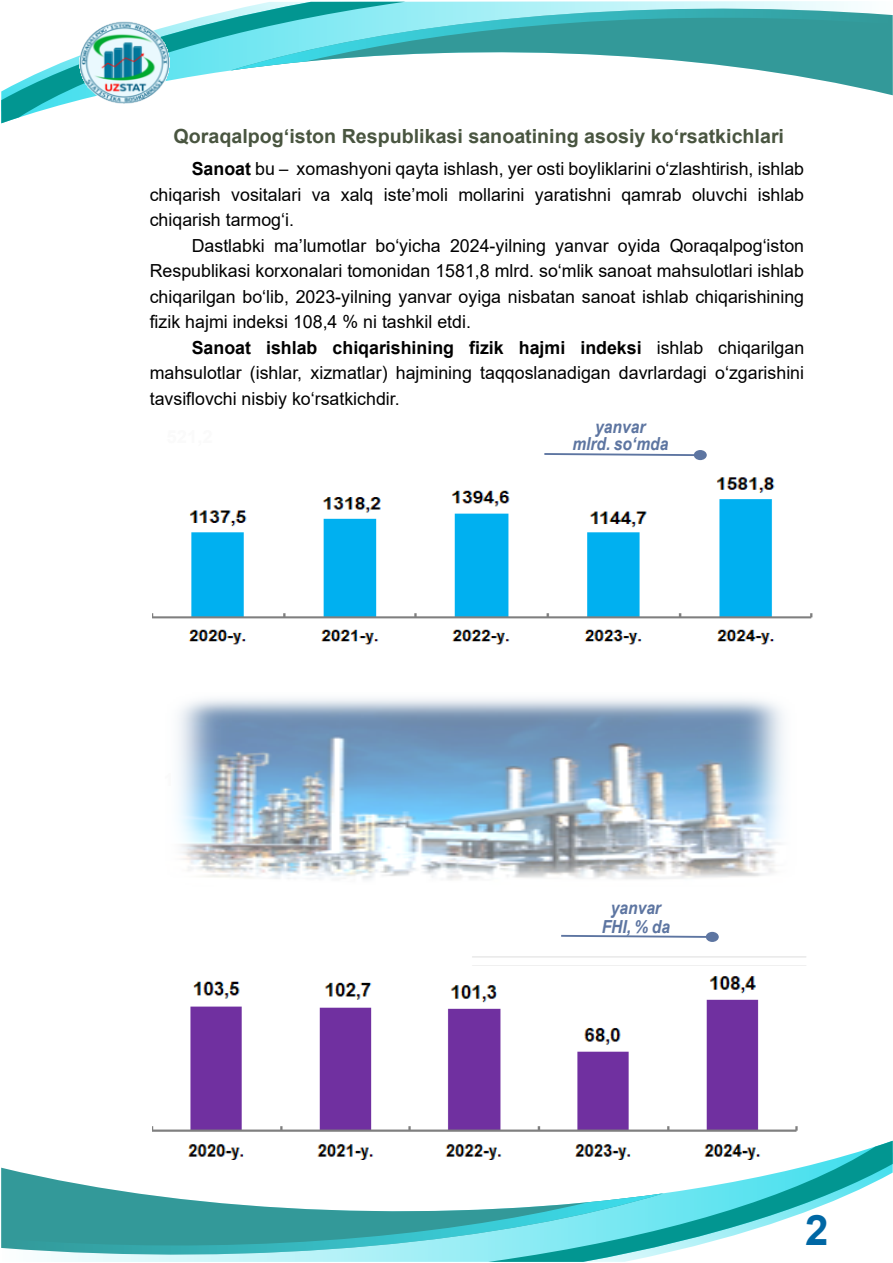
<style>
.page{position:relative;width:893px;height:1263px;background:#fff}
.page>*{position:absolute;margin:0;border:0;box-sizing:border-box;transform-origin:0 0}
.t1{font:700 42px "Arial";color:#0067a4}
.t2{font:700 19.5px "Arial";color:#495540}
.t3{font:18px/25.5px "Arial";color:#000;text-align:justify}
.t4{font:italic 700 18px/18.1px "Arial Narrow";color:#5d75a1;text-align:center;scale:1.05 1}
.s1{font-weight:700}
</style>
<div class="page">
<svg style="left:561px;top:935px;width:145px;height:3px"></svg>
<div style="left:706px;top:932px;width:13px;height:10px;background:#5d75a1;border-radius:50%"></div>
<svg style="left:544px;top:453px;width:150px;height:3px"></svg>
<div style="left:694px;top:450px;width:13px;height:10px;background:#5d75a1;border-radius:50%"></div>
<svg style="left:664px;top:1141px;width:229px;height:112px"></svg>
<svg style="left:1px;top:1168px;width:133px;height:25px"></svg>
<svg style="left:1px;top:1193px;width:663px;height:69px"></svg>
<svg style="left:1px;top:112px;width:35px;height:11px"></svg>
<svg style="left:310px;top:1px;width:534px;height:1px"></svg>
<svg style="left:1px;top:2px;width:892px;height:110px"></svg>
<hr style="left:472px;top:956px;width:334px;height:1px;background:#dedede">
<img style="left:178px;top:698px;width:606px;height:182px">
<img style="left:77px;top:16px;width:96px;height:94px">
<img style="left:152px;top:477px;width:661px;height:168px">
<img style="left:152px;top:976px;width:654px;height:184px">
<p class="t2" style="left:174px;top:122px;width:612px">Qoraqalpog‘iston Respublikasi sanoatining asosiy ko‘rsatkichlari</p>
<p class="t3" style="left:150px;top:156px;width:656px;text-indent:42px"><span class="s1">Sanoat</span> bu – xomashyoni qayta ishlash, yer osti boyliklarini o‘zlashtirish, ishlab chiqarish vositalari va xalq iste’moli mollarini yaratishni qamrab oluvchi ishlab chiqarish tarmog‘i.</p>
<p class="t3" style="left:150px;top:233px;width:656px;text-indent:42px">Dastlabki ma’lumotlar bo‘yicha 2024-yilning yanvar oyida Qoraqalpog‘iston Respublikasi korxonalari tomonidan 1581,8 mlrd. so‘mlik sanoat mahsulotlari ishlab chiqarilgan bo‘lib, 2023-yilning yanvar oyiga nisbatan sanoat ishlab chiqarishining fizik hajmi indeksi 108,4 % ni tashkil etdi.</p>
<p class="t3" style="left:150px;top:335px;width:656px;text-indent:42px"><span class="s1">Sanoat ishlab chiqarishining fizik hajmi indeksi</span> ishlab chiqarilgan mahsulotlar (ishlar, xizmatlar) hajmining taqqoslanadigan davrlardagi o‘zgarishini tavsiflovchi nisbiy ko‘rsatkichdir.</p>
<p class="t4" style="left:572px;top:417px;width:93px;line-height:17.5px">yanvar<br>mlrd. so‘mda</p>
<p class="t4" style="left:602px;top:898px;width:67px">yanvar<br>FHI, % da</p>
<h1 class="t1" style="left:805px;top:1201px;width:25px">2</h1>
</div>
